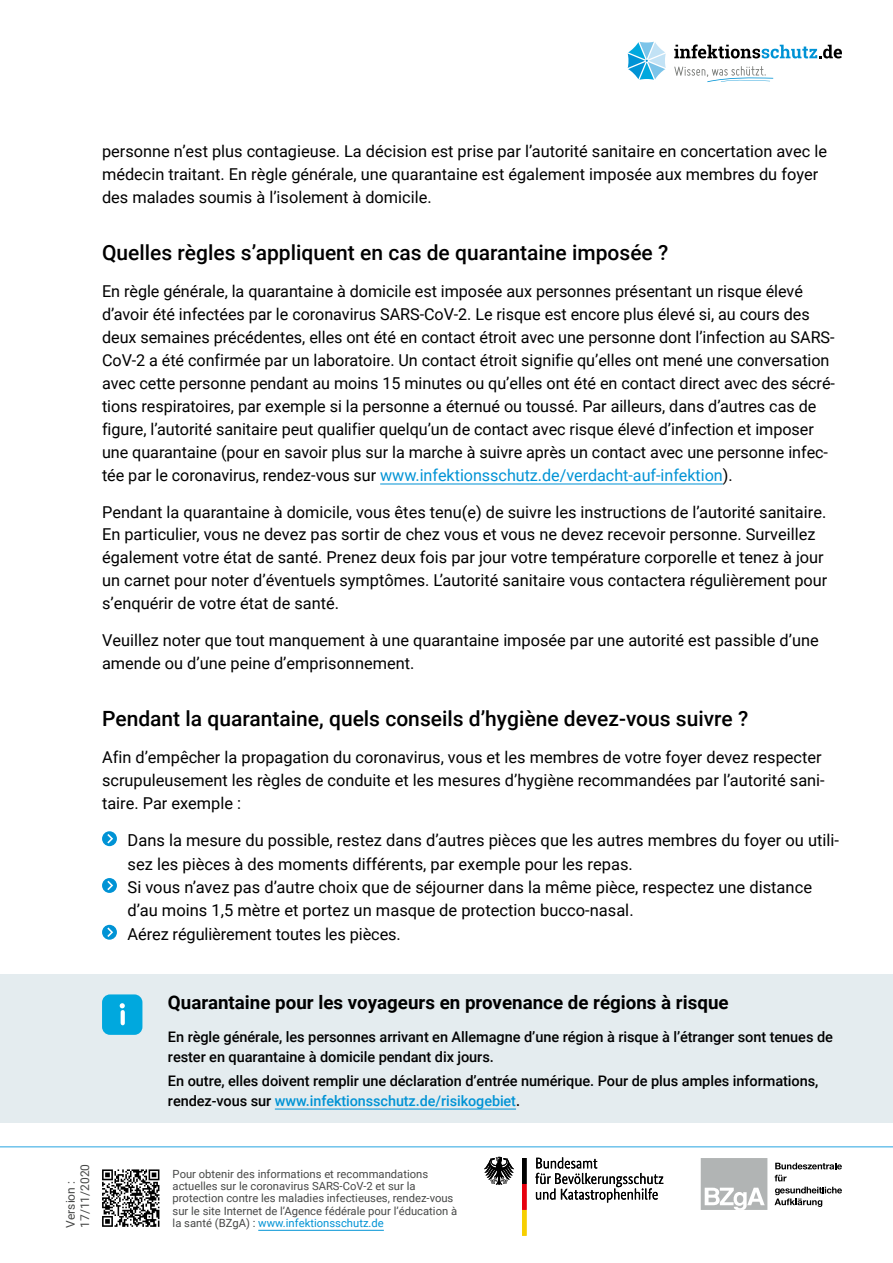
<style>
.page{position:relative;width:893px;height:1263px;background:#fff}
.page>*{position:absolute;margin:0;border:0;box-sizing:border-box;transform-origin:0 0}
.t1{font:500 21px "Roboto";color:#000}
.h-box{font:700 18.75px "Roboto";color:#000}
.t2{font:16.5px/23.4px "Roboto";color:#000}
.t3{font:16.35px/23px "Roboto";color:#000}
.p-box{font:500 14.55px/19.5px "Roboto";letter-spacing:-.005em;color:#000}
.t4{font:12px/14.4px "Roboto";color:#474847}
.t5{font:11.25px/12.3px "Roboto";color:#474847}
.t6{font:11.25px "Roboto";color:#0093d5}
.s1{color:#0093d5}
.s2{color:#474847}
</style>
<div class="page">
<hr style="left:258px;top:1230px;width:126px;height:1px;background:#0093d5">
<svg style="left:775px;top:1163px;width:67px;height:6px"></svg>
<svg style="left:775px;top:1175px;width:12px;height:6px"></svg>
<svg style="left:774px;top:1187px;width:68px;height:20px"></svg>
<div style="left:701px;top:1158px;width:66px;height:52px;background:#b1b4b4"></div>
<svg style="left:705px;top:1188px;width:60px;height:22px"></svg>
<svg style="left:535px;top:1157px;width:128px;height:45px"></svg>
<svg style="left:484px;top:1157px;width:30px;height:28px"></svg>
<svg style="left:522px;top:1158px;width:5px;height:78px"></svg>
<hr style="left:0;top:1146px;width:893px;height:1px;background:#6fc2eb">
<svg style="left:674px;top:44px;width:168px;height:14px"></svg>
<svg style="left:674px;top:66px;width:99px;height:16px"></svg>
<svg style="left:628px;top:42px;width:38px;height:38px"></svg>
<svg style="left:102px;top:1169px;width:57px;height:58px"></svg>
<hr style="left:380px;top:484px;width:343px;height:1px;background:#0093d5">
<svg style="left:102px;top:831px;width:15px;height:15px"></svg>
<svg style="left:106px;top:832px;width:8px;height:13px"></svg>
<svg style="left:102px;top:878px;width:15px;height:15px"></svg>
<svg style="left:106px;top:879px;width:8px;height:13px"></svg>
<svg style="left:102px;top:925px;width:15px;height:15px"></svg>
<svg style="left:106px;top:926px;width:8px;height:13px"></svg>
<div style="left:0;top:974px;width:893px;height:149px;background:#e4ecef"></div>
<div style="left:102px;top:994px;width:40px;height:41px;background:#00a8de;border-radius:8px"></div>
<svg style="left:121px;top:1012px;width:4px;height:11px"></svg>
<svg style="left:120px;top:1003px;width:5px;height:5px"></svg>
<hr style="left:275px;top:1109px;width:241px;height:1px;background:#0093d5">
<p class="t3" style="left:102px;top:140px;width:726px">personne n’est plus contagieuse. La décision est prise par l’autorité sanitaire en concertation avec le médecin traitant. En règle générale, une quarantaine est également imposée aux membres du foyer des malades soumis à l’isolement à domicile.</p>
<h1 class="t1" style="left:102px;top:238px;width:568px">Quelles règles s’appliquent en cas de quarantaine imposée ?</h1>
<p class="t3" style="left:102px;top:279px;width:734px">En règle générale, la quarantaine à domicile est imposée aux personnes présentant un risque élevé d’avoir été infectées par le coronavirus SARS-CoV-2. Le risque est encore plus élevé si, au cours des deux semaines précédentes, elles ont été en contact étroit avec une personne dont l’infection au SARS-CoV-2 a été confirmée par un laboratoire. Un contact étroit signifie qu’elles ont mené une conversation avec cette personne pendant au moins 15 minutes ou qu’elles ont été en contact direct avec des sécré&shy;tions respiratoires, par exemple si la personne a éternué ou toussé. Par ailleurs, dans d’autres cas de figure, l’autorité sanitaire peut qualifier quelqu’un de contact avec risque élevé d’infection et imposer une quarantaine (pour en savoir plus sur la marche à suivre après un contact avec une personne infec&shy;tée par le coronavirus, rendez-vous sur <span class="s1">www.infektionsschutz.de/verdacht-auf-infektion</span>).</p>
<p class="t3" style="left:102px;top:500px;width:727px">Pendant la quarantaine à domicile, vous êtes tenu(e) de suivre les instructions de l’autorité sanitaire.<br>En particulier, vous ne devez pas sortir de chez vous et vous ne devez recevoir personne. Surveillez également votre état de santé. Prenez deux fois par jour votre température corporelle et tenez à jour un carnet pour noter d’éventuels symptômes. L’autorité sanitaire vous contactera régulièrement pour s’enquérir de votre état de santé.</p>
<p class="t3" style="left:102px;top:628px;width:718px">Veuillez noter que tout manquement à une quarantaine imposée par une autorité est passible d’une amende ou d’une peine d’emprisonnement.</p>
<h1 class="t1" style="left:102px;top:704px;width:648px">Pendant la quarantaine, quels conseils d’hygiène devez-vous suivre ?</h1>
<p class="t3" style="left:102px;top:745px;width:724px">Afin d’empêcher la propagation du coronavirus, vous et les membres de votre foyer devez respecter scrupuleusement les règles de conduite et les mesures d’hygiène recommandées par l’autorité sani&shy;taire. Par exemple :</p>
<p class="t2" style="left:128px;top:828px;width:713px;text-indent:-26px"><span class="s1">·</span> Dans la mesure du possible, restez dans d’autres pièces que les autres membres du foyer ou utili&shy;sez les pièces à des moments différents, par exemple pour les repas.</p>
<p class="t2" style="left:128px;top:875px;width:686px;text-indent:-26px"><span class="s1">·</span> Si vous n’avez pas d’autre choix que de séjourner dans la même pièce, respectez une distance d’au moins 1,5 mètre et portez un masque de protection bucco-nasal.</p>
<p class="t2" style="left:102px;top:921px;width:300px"><span class="s1">·</span> Aérez régulièrement toutes les pièces.</p>
<h2 class="h-box" style="left:168px;top:989px;width:562px">Quarantaine pour les voyageurs en provenance de régions à risque</h2>
<p class="p-box" style="left:168px;top:1027px;width:666px">En règle générale, les personnes arrivant en Allemagne d’une région à risque à l’étranger sont tenues de rester en quarantaine à domicile pendant dix jours.</p>
<p class="p-box" style="left:168px;top:1071px;width:652px">En outre, elles doivent remplir une déclaration d’entrée numérique. Pour de plus amples informations, rendez-vous sur <span class="s1">www.infektionsschutz.de/risikogebiet</span>.</p>
<p class="t4" style="left:63px;top:1228px;width:65px;rotate:-90deg">Version :<br>17/11/2020</p>
<p class="t5" style="left:173px;top:1167px;width:286px">Pour obtenir des informations et recommandations actuelles sur le coronavirus SARS-CoV-2 et sur la protection contre les maladies infectieuses, rendez-vous sur le site Internet de l’Agence fédérale pour l’éducation à</p>
<p class="t6" style="left:173px;top:1215px;width:213px"><span class="s2">la santé (BZgA) :</span> www.infektionsschutz.de</p>
</div>
